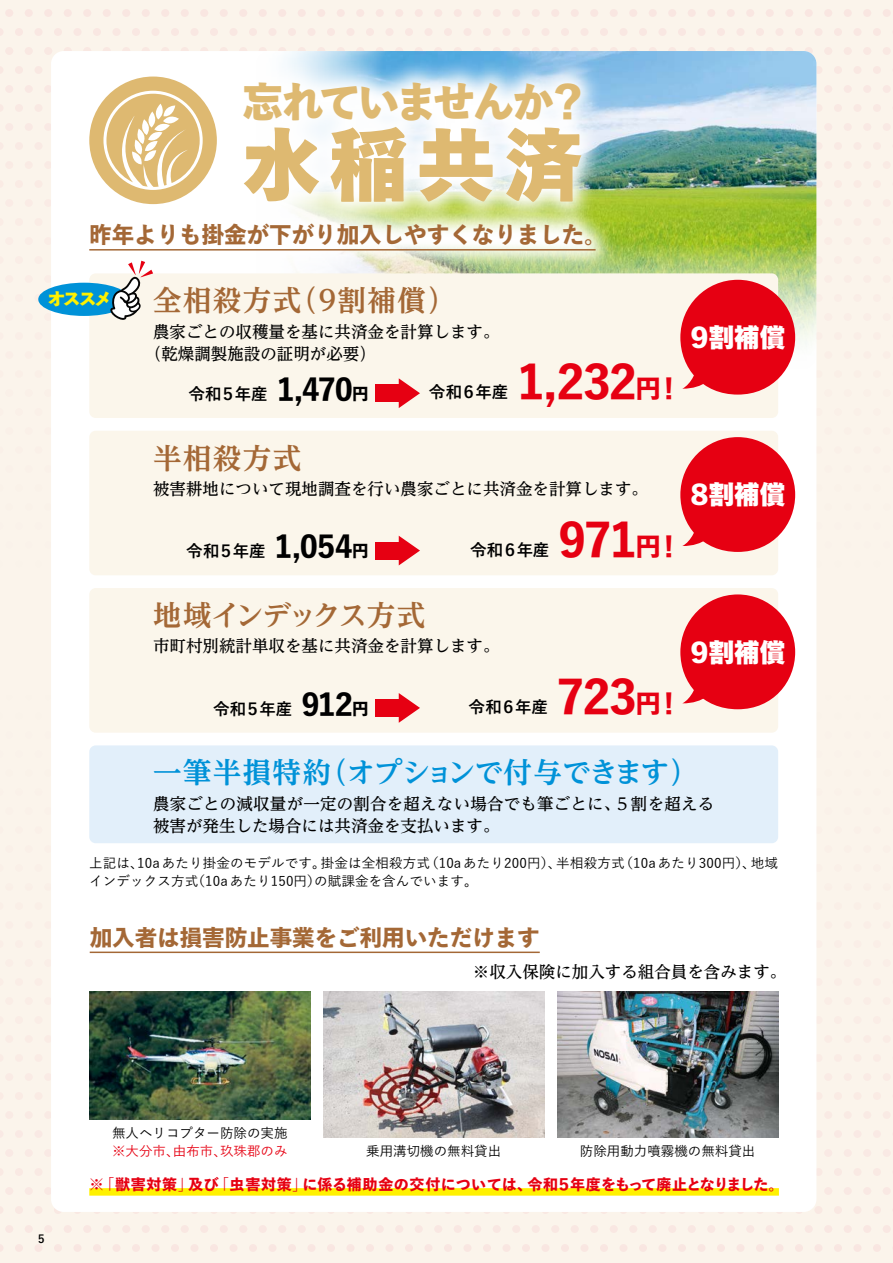
<style>
.page{position:relative;width:893px;height:1263px;background:#fbf4eb}
.page>*{position:absolute;margin:0;border:0;box-sizing:border-box;transform-origin:0 0}
.t1{font:800 78.3px "Yu Go Std N";color:#deb971}
.t2{font:800 43.5px "Yu Go Std N";letter-spacing:-.02em;color:#e60012}
.t3{font:800 40.5px "Yu Go Std N";letter-spacing:-.035em;color:#deb971}
.t4{font:700 28.5px "UD Reimin Pr 6 N";letter-spacing:.05em;color:#a46836}
.t5{font:700 28.5px "UD Reimin Pr 6 N";letter-spacing:-.055em;color:#0092d8}
.t6{font:800 28.5px "Yu Go Std N";letter-spacing:-.02em;color:#000}
.t7{font:700 28.5px "UD Reimin Pr 6 N";letter-spacing:-.055em;color:#a46836}
.t8{font:700 28.5px "UD Reimin Pr 6 N";letter-spacing:-.005em;color:#0092d8}
.t9{font:800 25.5px "Yu Go Std N";color:#fff}
.t10{font:800 25.5px "Yu Go Std N";color:#e60012}
.t11{font:800 22.5px "Yu Go Std N";color:#a46836}
.t12{font:800 16.65px "Yu Go Std N";color:#fff100}
.t13{font:500 16.5px/22.5px "UD Reimin Pr 6 N";color:#000}
.t14{font:700 16.5px "Yu Go Pr 6 N";letter-spacing:-.055em;color:#000}
.t15{font:800 16.5px "Yu Go Std N";color:#000}
.t16{font:800 15px "Yu Go Std N";letter-spacing:.02em;color:#e60012}
.t17{font:800 15px "Yu Go Std N";letter-spacing:-.07em;color:#e60012}
.t18{font:500 13.5px "Yu Go Pr 6 N";letter-spacing:.01em;color:#000}
.t19{font:500 13.5px "Yu Go Pr 6 N";color:#e60012}
.t20{font:700 11.25px "Yu Go Pr 6 N";color:#000}
</style>
<div class="page">
<div style="left:51px;top:51px;width:765px;height:1161px;background:#fff;border-radius:13px"></div>
<img style="left:292px;top:51px;width:524px;height:319px">
<div style="left:89px;top:273px;width:689px;height:145px;background:#fbf6eb;border-radius:6px"></div>
<div style="left:89px;top:431px;width:689px;height:144px;background:#fbf6eb;border-radius:6px"></div>
<div style="left:89px;top:588px;width:689px;height:145px;background:#fbf6eb;border-radius:6px"></div>
<div style="left:89px;top:745px;width:689px;height:98px;background:#e2effa;border-radius:6px"></div>
<svg style="left:91px;top:200px;width:528px;height:75px"></svg>
<hr style="left:89px;top:249px;width:507px;height:2px;background:#a46836">
<hr style="left:90px;top:951px;width:450px;height:2px;background:#a46836">
<svg style="left:89px;top:52px;width:516px;height:176px"></svg>
<div style="left:89px;top:77px;width:128px;height:127px;background:#deb971;border-radius:50%"></div>
<svg style="left:103px;top:91px;width:100px;height:99px"></svg>
<svg style="left:399px;top:378px;width:21px;height:30px"></svg>
<div style="left:375px;top:385px;width:26px;height:17px;background:#e60012"></div>
<svg style="left:399px;top:536px;width:21px;height:29px"></svg>
<div style="left:375px;top:542px;width:26px;height:17px;background:#e60012"></div>
<svg style="left:399px;top:693px;width:21px;height:30px"></svg>
<div style="left:375px;top:699px;width:26px;height:17px;background:#e60012"></div>
<div style="left:680px;top:280px;width:115px;height:115px;background:#e60012;border-radius:50%"></div>
<svg style="left:682px;top:363px;width:30px;height:26px"></svg>
<div style="left:680px;top:594px;width:115px;height:115px;background:#e60012;border-radius:50%"></div>
<svg style="left:683px;top:678px;width:28px;height:25px"></svg>
<div style="left:680px;top:437px;width:115px;height:115px;background:#e60012;border-radius:50%"></div>
<svg style="left:682px;top:521px;width:29px;height:25px"></svg>
<div style="left:38px;top:283px;width:92px;height:33px;background:#0092d8;border-radius:50%"></div>
<svg style="left:110px;top:261px;width:43px;height:59px"></svg>
<div style="left:89px;top:1188px;width:690px;height:7px;background:#fff100"></div>
<img style="left:89px;top:992px;width:221px;height:127px">
<img style="left:323px;top:992px;width:221px;height:145px">
<img style="left:557px;top:992px;width:221px;height:145px">
<h3 class="t3" style="left:242px;top:69px;width:347px">忘れていませんか?</h3>
<h1 class="t1" style="left:242px;top:103px;width:342px">水稲共済</h1>
<h3 class="t11" style="left:89px;top:217px;width:519px">昨年よりも掛金が下がり加入しやすくなりました。</h3>
<p class="t12" style="left:48px;top:286px;width:65px">オススメ</p>
<h3 class="t4" style="left:289px;top:277px;width:169px">（９割補償(</h3>
<h3 class="t4" style="left:153px;top:277px;width:150px">全相殺方式</h3>
<p class="t13" style="left:145px;top:320px;width:356px;text-indent:8px">農家ごとの収穫量を基に共済金を計算します。（乾燥調製施設の証明が必要(</p>
<p class="t14" style="left:188px;top:385px;width:81px">令和５年産</p>
<h3 class="t6" style="left:277px;top:367px;width:77px">1,470</h3>
<p class="t15" style="left:352px;top:381px;width:18px">円</p>
<p class="t14" style="left:429px;top:383px;width:81px">令和６年産</p>
<h2 class="t2" style="left:518px;top:347px;width:120px">1,232</h2>
<h3 class="t10" style="left:656px;top:368px;width:27px">!</h3>
<h3 class="t10" style="left:635px;top:368px;width:27px">円</h3>
<h3 class="t4" style="left:153px;top:434px;width:150px">半相殺方式</h3>
<p class="t13" style="left:153px;top:477px;width:497px">被害耕地について現地調査を行い農家ごとに共済金を計算します。</p>
<p class="t14" style="left:186px;top:542px;width:81px">令和５年産</p>
<h3 class="t6" style="left:275px;top:524px;width:79px">1,054</h3>
<p class="t15" style="left:352px;top:538px;width:18px">円</p>
<p class="t14" style="left:470px;top:540px;width:81px">令和６年産</p>
<h2 class="t2" style="left:559px;top:505px;width:79px">971</h2>
<h3 class="t10" style="left:656px;top:526px;width:27px">!</h3>
<h3 class="t10" style="left:635px;top:526px;width:27px">円</h3>
<h3 class="t7" style="left:153px;top:592px;width:274px">地域インデックス方式</h3>
<p class="t13" style="left:153px;top:634px;width:348px">市町村別統計単収を基に共済金を計算します。</p>
<p class="t14" style="left:213px;top:699px;width:81px">令和５年産</p>
<h3 class="t6" style="left:302px;top:681px;width:53px">912</h3>
<p class="t15" style="left:352px;top:695px;width:18px">円</p>
<p class="t14" style="left:469px;top:697px;width:81px">令和６年産</p>
<h2 class="t2" style="left:557px;top:662px;width:80px">723</h2>
<h3 class="t10" style="left:656px;top:683px;width:27px">!</h3>
<h3 class="t10" style="left:635px;top:683px;width:27px">円</h3>
<h3 class="t9" style="left:687px;top:317px;width:100px">９割補償</h3>
<h3 class="t9" style="left:687px;top:474px;width:100px">８割補償</h3>
<h3 class="t9" style="left:687px;top:632px;width:100px">９割補償</h3>
<h3 class="t5" style="left:319px;top:749px;width:381px">（オプションで付与できます(</h3>
<h3 class="t8" style="left:153px;top:749px;width:180px">一筆半損特約</h3>
<p class="t13" style="left:153px;top:792px;width:469px">農家ごとの減収量が一定の割合を超えない場合でも筆ごとに、被害が発生した場合には共済金を支払います。</p>
<p class="t13" style="left:614px;top:792px;width:101px">５割を超える</p>
<p class="t18" style="left:425px;top:850px;width:138px">（10aあたり200円）、</p>
<p class="t18" style="left:620px;top:850px;width:138px">（10aあたり300円）、</p>
<p class="t18" style="left:137px;top:850px;width:190px">10aあたり掛金のモデルです。</p>
<p class="t18" style="left:321px;top:850px;width:111px">掛金は全相殺方式</p>
<p class="t18" style="left:556px;top:850px;width:70px">半相殺方式</p>
<p class="t18" style="left:751px;top:850px;width:29px">地域</p>
<p class="t18" style="left:89px;top:850px;width:56px">上記は、</p>
<p class="t18" style="left:192px;top:868px;width:131px">（10aあたり150円）</p>
<p class="t18" style="left:89px;top:868px;width:110px">インデックス方式</p>
<p class="t18" style="left:314px;top:868px;width:165px">の賦課金を含んでいます。</p>
<h3 class="t11" style="left:90px;top:919px;width:452px">加入者は損害防止事業をご利用いただけます</h3>
<p class="t13" style="left:473px;top:960px;width:315px">※収入保険に加入する組合員を含みます。</p>
<p class="t18" style="left:112px;top:1120px;width:177px">無人ヘリコプター防除の実施</p>
<p class="t19" style="left:173px;top:1138px;width:55px">由布市、</p>
<p class="t19" style="left:220px;top:1138px;width:69px">玖珠郡のみ</p>
<p class="t19" style="left:112px;top:1138px;width:69px">※大分市、</p>
<p class="t18" style="left:366px;top:1138px;width:136px">乗用溝切機の無料貸出</p>
<p class="t18" style="left:580px;top:1138px;width:177px">防除用動力噴霧機の無料貸出</p>
<p class="t20" style="left:38px;top:1233px;width:8px">5</p>
<p class="t16" style="left:188px;top:1172px;width:32px">及び</p>
<p class="t16" style="left:89px;top:1172px;width:105px">※「獣害対策」</p>
<p class="t16" style="left:214px;top:1172px;width:95px">「虫害対策」</p>
<p class="t17" style="left:527px;top:1172px;width:258px">令和５年度をもって廃止となりました。</p>
<p class="t16" style="left:302px;top:1172px;width:231px">に係る補助金の交付については、</p>
</div>
